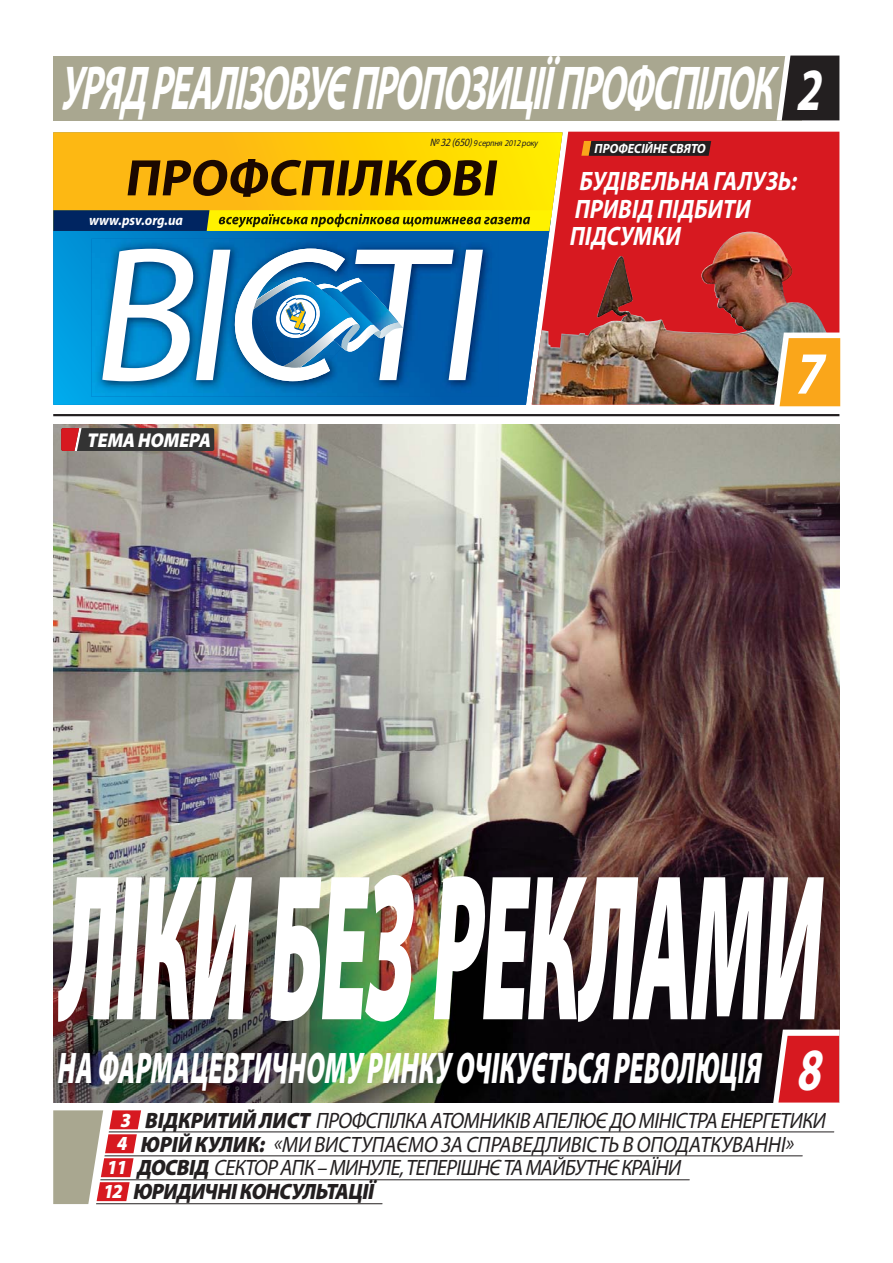
<style>
.page{position:relative;width:893px;height:1263px;background:#fff}
.page>*{position:absolute;margin:0;border:0;box-sizing:border-box;transform-origin:0 0}
.t1{font:900 210.6px "Myriad Pro";letter-spacing:-.03em;color:#fff;scale:.41 1}
.t2{font:italic 700 62.4px "Myriad Pro";letter-spacing:-.035em;color:#fff;scale:.58 1}
.t3{font:italic 700 60.15px "Myriad Pro";color:#fff;scale:.72 1}
.t4{font:italic 700 60.15px "Myriad Pro";color:#fff;scale:.84 1}
.t5{font:900 44.4px "Myriad Pro";letter-spacing:.01em;color:#fff;scale:.57 1}
.t6{font:italic 700 26.7px/27.9px "Myriad Pro";letter-spacing:.01em;color:#fff;scale:.83 1}
.t7{font:italic 22.2px "Myriad Pro";letter-spacing:-.02em;color:#231f20;scale:.9 1}
.t8{font:italic 22.2px "Myriad Pro";color:#231f20;scale:.9 1}
.t9{font:italic 900 22.2px "Myriad Pro";letter-spacing:-.03em;color:#231f20;scale:.9 1}
.t10{font:italic 900 20.1px "Myriad Pro";color:#fff;scale:.9 1}
.t11{font:italic 700 14.55px "Myriad Pro";color:#fff;scale:.93 1}
.t12{font:italic 700 13.35px "Myriad Pro";color:#fff;scale:.9 1}
.t13{font:italic 8.85px "Myriad Pro";letter-spacing:-.02em;color:#231f20;scale:.9 1}
.s1{font-size:11.1px}
.s2{font-weight:900;font-size:20.1px;color:#fff}
.s3{font-weight:900}
.s4{font-size:20.1px;color:#fff}
</style>
<div class="page">
<img style="left:53px;top:424px;width:786px;height:679px">
<div style="left:562px;top:132px;width:277px;height:100px;background:#d71920"></div>
<img style="left:562px;top:232px;width:277px;height:173px">
<svg style="left:53px;top:231px;width:509px;height:174px;background:#2277b4"></svg>
<svg style="left:53px;top:132px;width:509px;height:99px;background:#c8a40f"></svg>
<img style="left:91px;top:239px;width:407px;height:158px">
<svg style="left:102px;top:249px;width:381px;height:132px"></svg>
<svg style="left:231px;top:249px;width:172px;height:132px"></svg>
<hr style="left:53px;top:414px;width:786px;height:2px;background:#231f20">
<svg style="left:581px;top:141px;width:130px;height:15px;background:#34261f"></svg>
<svg style="left:773px;top:1030px;width:67px;height:73px;background:#ce3c41"></svg>
<div style="left:61px;top:428px;width:153px;height:23px;background:#333;border-radius:2px"></div>
<svg style="left:61px;top:428px;width:21px;height:23px"></svg>
<svg style="left:53px;top:1110px;width:50px;height:94px;background:#b3b19d"></svg>
<hr style="left:109px;top:1132px;width:725px;height:1px;background:#231f20">
<div style="left:111px;top:1110px;width:28px;height:19px;background:#d71920"></div>
<hr style="left:105px;top:1156px;width:697px;height:1px;background:#231f20">
<div style="left:107px;top:1134px;width:28px;height:19px;background:#d71920"></div>
<hr style="left:100px;top:1180px;width:590px;height:1px;background:#231f20">
<div style="left:102px;top:1158px;width:30px;height:19px;background:#d71920"></div>
<hr style="left:96px;top:1203px;width:286px;height:1px;background:#231f20">
<div style="left:98px;top:1182px;width:30px;height:19px;background:#d71920"></div>
<div style="left:53px;top:56px;width:748px;height:64px;background:#a9a790"></div>
<svg style="left:776px;top:56px;width:63px;height:64px;background:#3f3c3b"></svg>
<svg style="left:774px;top:333px;width:66px;height:74px;background:#efaf43"></svg>
<h2 class="t2" style="left:59px;top:50px;width:1230px">УРЯД РЕАЛІЗОВУЄ ПРОПОЗИЦІЇ ПРОФСПІЛОК</h2>
<p class="t13" style="left:430px;top:138px;width:121px"><span class="s1">№ 32 (650)</span> 9 серпня 2012 року</p>
<p class="t12" style="left:594px;top:140px;width:125px">ПРОФЕСІЙНЕ СВЯТО</p>
<h3 class="t3" style="left:795px;top:54px;width:35px">2</h3>
<p class="t11" style="left:89px;top:212px;width:102px">www.psv.org.ua</p>
<p class="t10" style="left:87px;top:428px;width:142px">ТЕМА НОМЕРА</p>
<p class="t6" style="left:569px;top:167px;width:275px;text-indent:10px">БУДІВЕЛЬНА ГАЛУЗЬ:<br>ПРИВІД ПІДБИТИ<br>ПІДСУМКИ</p>
<h3 class="t4" style="left:794px;top:338px;width:35px">7</h3>
<h1 class="t1" style="left:57px;top:823px;width:1886px">ЛІКИ БЕЗ РЕКЛАМИ</h1>
<h3 class="t5" style="left:57px;top:1041px;width:1236px">НА ФАРМАЦЕВТИЧНОМУ РИНКУ ОЧІКУЄТЬСЯ РЕВОЛЮЦІЯ</h3>
<h3 class="t3" style="left:796px;top:1034px;width:35px">8</h3>
<p class="t7" style="left:120px;top:1107px;width:785px"><span class="s2">3</span> <span class="s3">ВІДКРИТИЙ ЛИСТ</span> ПРОФСПІЛКА АТОМНИКІВ АПЕЛЮЄ ДО МІНІСТРА ЕНЕРГЕТИКИ</p>
<p class="t8" style="left:116px;top:1131px;width:754px"><span class="s2">4</span> <span class="s3">ЮРІЙ КУЛИК:</span> «МИ ВИСТУПАЄМО ЗА СПРАВЕДЛИВІСТЬ В ОПОДАТКУВАННІ»</p>
<p class="t7" style="left:106px;top:1155px;width:639px"><span class="s2">11</span> <span class="s3">ДОСВІД</span> СЕКТОР АПК – МИНУЛЕ, ТЕПЕРІШНЄ ТА МАЙБУТНЄ КРАЇНИ</p>
<p class="t9" style="left:102px;top:1179px;width:302px"><span class="s4">12</span> ЮРИДИЧНІКОНСУЛЬТАЦІЇ</p>
</div>
